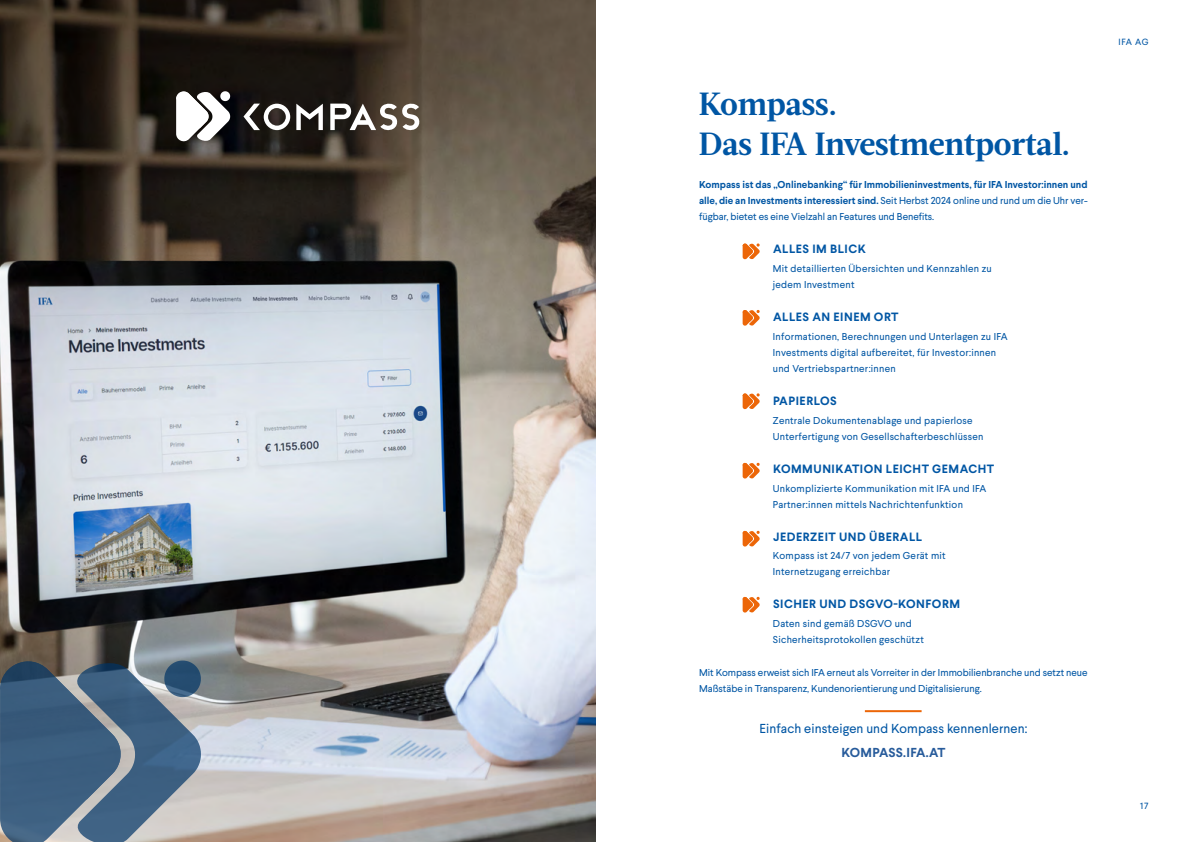
<style>
.page{position:relative;width:1191px;height:842px;background:#fff}
.page>*{position:absolute;margin:0;border:0;box-sizing:border-box;transform-origin:0 0}
.t1{font:700 32px/40px "Acta";letter-spacing:-.015em;color:#0056a4}
.t2{font:13px "Larsseit";letter-spacing:.01em;color:#0056a4}
.t3{font:700 13px "Larsseit";letter-spacing:.005em;color:#275b9b}
.t4{font:700 12px "Larsseit";letter-spacing:.045em;color:#0056a4}
.t5{font:10px/16px "Larsseit";letter-spacing:.025em;color:#0056a4}
.t6{font:700 10px/16px "Larsseit";color:#0056a4;text-align:justify}
.t7{font:10px/16px "Larsseit";color:#0056a4}
.t8{font:9px "Larsseit";letter-spacing:.055em;color:#0056a4}
.s1{font-weight:400}
</style>
<div class="page">
<img style="left:0;top:0;width:595px;height:842px">
<svg style="left:0;top:652px;width:201px;height:190px;background:#5a7289"></svg>
<svg style="left:296px;top:104px;width:27px;height:26px"></svg>
<svg style="left:243px;top:104px;width:47px;height:26px"></svg>
<svg style="left:330px;top:103px;width:90px;height:28px"></svg>
<svg style="left:176px;top:89px;width:54px;height:55px"></svg>
<svg style="left:742px;top:243px;width:17px;height:17px"></svg>
<svg style="left:742px;top:310px;width:17px;height:16px"></svg>
<svg style="left:742px;top:393px;width:17px;height:17px"></svg>
<svg style="left:742px;top:462px;width:17px;height:17px"></svg>
<svg style="left:742px;top:530px;width:17px;height:17px"></svg>
<svg style="left:742px;top:596px;width:17px;height:17px"></svg>
<hr style="left:865px;top:710px;width:56px;height:2px;background:#ec6608">
<h1 class="t1" style="left:699px;top:84px;width:373px">Kompass.<br>Das IFA Investmentportal.</h1>
<p class="t6" style="left:699px;top:177px;width:390px">Kompass ist das „Onlinebanking“ für Immobilieninvestments, für IFA Investor:innen und alle, die an Investments interessiert sind. <span class="s1">Seit Herbst 2024 online und rund um die Uhr ver&shy;fügbar, bietet es eine Vielzahl an Features und Benefits.</span></p>
<p class="t4" style="left:773px;top:241px;width:94px">ALLES IM BLICK</p>
<p class="t5" style="left:773px;top:260px;width:220px">Mit detaillierten Übersichten und Kennzahlen zu jedem Investment</p>
<p class="t4" style="left:773px;top:309px;width:127px">ALLES AN EINEM ORT</p>
<p class="t5" style="left:773px;top:328px;width:236px">Informationen, Berechnungen und Unterlagen zu IFA<br>Investments digital aufbereitet, für Investor:innen und Vertriebspartner:innen</p>
<p class="t4" style="left:773px;top:393px;width:65px">PAPIERLOS</p>
<p class="t5" style="left:773px;top:412px;width:212px">Zentrale Dokumentenablage und papierlose<br>Unterfertigung von Gesellschafterbeschlüssen</p>
<p class="t4" style="left:773px;top:461px;width:222px">KOMMUNIKATION LEICHT GEMACHT</p>
<p class="t5" style="left:773px;top:480px;width:215px">Unkomplizierte Kommunikation mit IFA und IFA<br>Partner:innen mittels Nachrichtenfunktion</p>
<p class="t4" style="left:773px;top:528px;width:150px">JEDERZEIT UND ÜBERALL</p>
<p class="t5" style="left:773px;top:548px;width:174px">Kompass ist 24/7 von jedem Gerät mit<br>Internetzugang erreichbar</p>
<p class="t4" style="left:773px;top:596px;width:188px">SICHER UND DSGVO-KONFORM</p>
<p class="t5" style="left:773px;top:616px;width:152px">Daten sind gemäß DSGVO und<br>Sicherheitsprotokollen geschützt</p>
<p class="t7" style="left:699px;top:665px;width:390px">Mit Kompass erweist sich IFA erneut als Vorreiter in der Immobilienbranche und setzt neue<br>Maßstäbe in Transparenz, Kundenorientierung und Digitalisierung.</p>
<h2 class="t2" style="left:759px;top:720px;width:269px">Einfach einsteigen und Kompass kennenlernen:</h2>
<h2 class="t3" style="left:841px;top:744px;width:106px">KOMPASS.IFA.AT</h2>
<p class="t8" style="left:1118px;top:36px;width:32px">IFA AG</p>
<p class="t8" style="left:1140px;top:800px;width:10px">17</p>
</div>
